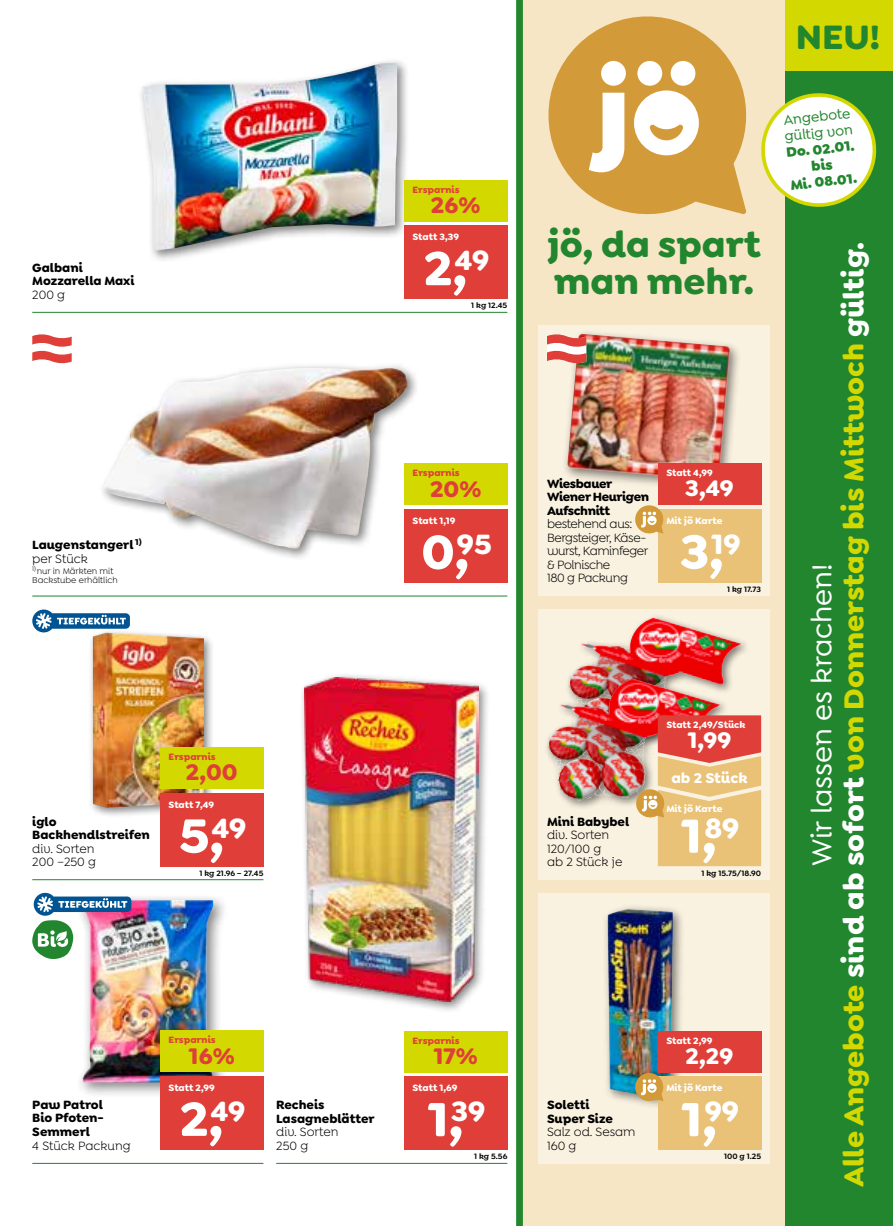
<style>
.page{position:relative;width:893px;height:1226px;background:#fff}
.page>*{position:absolute;margin:0;border:0;box-sizing:border-box;transform-origin:0 0}
.t1{font:700 51px "Goldplay Alt";color:#fff}
.t2{font:700 37.5px/37.5px "Goldplay Alt";color:#21862e}
.t3{font:700 36px "Goldplay Alt";color:#21862e}
.t4{font:700 29.1px/32.1px "Goldplay Alt";color:#d3d800;text-align:center}
.t5{font:700 24px "Goldplay Alt";color:#df3f38}
.t6{font:700 24px "Goldplay Alt";color:#fff}
.t7{font:700 15px "Goldplay Alt";color:#fff}
.t8{font:900 14.4px/16.4px "Goldplay Alt";color:#21862e;text-align:center}
.t9{font:500 14.4px/16.4px "Goldplay Alt";color:#21862e}
.t10{font:700 12.75px/13.5px "Goldplay Alt";color:#000}
.t11{font:12.75px/13.5px "Goldplay Alt";letter-spacing:-.005em;color:#000}
.t12{font:12.75px/13.5px "Goldplay Alt";letter-spacing:-.03em;color:#000}
.t13{font:700 12.75px/13.5px "Goldplay Alt";letter-spacing:-.03em;color:#000}
.t14{font:700 9.75px "Goldplay Alt";color:#fff}
.t15{font:700 9.75px "Goldplay Alt";color:#df3f38}
.t16{font:9px/9px "Goldplay Alt";color:#000}
.t17{font:600 8.25px "Goldplay Alt";color:#000}
.s1{font-weight:400}
.s2{font-weight:500;color:#fff}
.s3{color:#fff}
</style>
<div class="page">
<div style="left:520px;top:0;width:278px;height:1225px;background:#f6e6c5"></div>
<div style="left:538px;top:325px;width:231px;height:270px;background:#faf2e1"></div>
<div style="left:538px;top:609px;width:231px;height:270px;background:#faf2e1"></div>
<div style="left:538px;top:893px;width:231px;height:270px;background:#faf2e1"></div>
<div style="left:516px;top:0;width:7px;height:1225px;background:#21862e"></div>
<svg style="left:548px;top:16px;width:198px;height:198px"></svg>
<div style="left:601px;top:61px;width:24px;height:25px;background:#fff;border-radius:50%"></div>
<div style="left:637px;top:61px;width:25px;height:25px;background:#fff;border-radius:50%"></div>
<div style="left:670px;top:61px;width:25px;height:25px;background:#fff;border-radius:50%"></div>
<hr style="left:32px;top:879px;width:231px;height:1px;background:#21862e">
<hr style="left:32px;top:1162px;width:231px;height:1px;background:#21862e">
<hr style="left:32px;top:312px;width:475px;height:1px;background:#21862e">
<hr style="left:32px;top:595px;width:475px;height:1px;background:#21862e">
<hr style="left:276px;top:1162px;width:231px;height:1px;background:#21862e">
<div style="left:784px;top:0;width:108px;height:1225px;background:#21862e"></div>
<svg style="left:761px;top:89px;width:116px;height:120px"></svg>
<div style="left:785px;top:0;width:107px;height:70px;background:#d3d800"></div>
<div style="left:601px;top:903px;width:84px;height:206px;background:#000;opacity:.5"></div>
<img style="left:607px;top:909px;width:65px;height:189px">
<div style="left:563px;top:613px;width:187px;height:136px;background:#000;opacity:.5"></div>
<img style="left:567px;top:620px;width:79px;height:54px">
<div style="left:542px;top:674px;width:187px;height:136px;background:#000;opacity:.5"></div>
<img style="left:546px;top:681px;width:79px;height:120px">
<div style="left:561px;top:328px;width:181px;height:164px;background:#000;opacity:.5"></div>
<img style="left:567px;top:334px;width:163px;height:146px">
<div style="left:137px;top:56px;width:272px;height:206px;background:#000;opacity:.5"></div>
<img style="left:142px;top:62px;width:255px;height:189px">
<div style="left:299px;top:671px;width:191px;height:342px;background:#000;opacity:.5"></div>
<img style="left:305px;top:677px;width:173px;height:324px">
<div style="left:87px;top:627px;width:127px;height:190px;background:#000;opacity:.5"></div>
<img style="left:93px;top:632px;width:111px;height:175px">
<div style="left:75px;top:892px;width:153px;height:205px;background:#000;opacity:.5"></div>
<img style="left:82px;top:900px;width:131px;height:182px">
<div style="left:98px;top:362px;width:321px;height:198px;background:#000;opacity:.5"></div>
<img style="left:103px;top:368px;width:295px;height:181px">
<div style="left:657px;top:1076px;width:104px;height:73px;background:#e9c278"></div>
<div style="left:657px;top:1030px;width:104px;height:42px;background:#df3f38"></div>
<svg style="left:635px;top:1072px;width:28px;height:28px"></svg>
<svg style="left:636px;top:715px;width:125px;height:151px;background:#e5a273"></svg>
<svg style="left:547px;top:334px;width:39px;height:30px"></svg>
<div style="left:657px;top:509px;width:104px;height:73px;background:#e9c278"></div>
<div style="left:657px;top:463px;width:104px;height:41px;background:#df3f38"></div>
<svg style="left:635px;top:505px;width:28px;height:28px"></svg>
<div style="left:404px;top:225px;width:103px;height:74px;background:#df3f38"></div>
<div style="left:404px;top:180px;width:103px;height:41px;background:#d3d800"></div>
<div style="left:404px;top:509px;width:103px;height:73px;background:#df3f38"></div>
<div style="left:404px;top:463px;width:103px;height:42px;background:#d3d800"></div>
<svg style="left:32px;top:334px;width:40px;height:30px"></svg>
<div style="left:404px;top:1076px;width:103px;height:73px;background:#df3f38"></div>
<div style="left:404px;top:1030px;width:103px;height:42px;background:#d3d800"></div>
<div style="left:160px;top:792px;width:103px;height:74px;background:#df3f38"></div>
<div style="left:160px;top:747px;width:103px;height:41px;background:#d3d800"></div>
<div style="left:49px;top:613px;width:81px;height:15px;background:#005493;border-radius:4px"></div>
<svg style="left:32px;top:609px;width:23px;height:23px"></svg>
<svg style="left:36px;top:613px;width:90px;height:15px"></svg>
<div style="left:160px;top:1076px;width:103px;height:73px;background:#df3f38"></div>
<div style="left:160px;top:1030px;width:103px;height:41px;background:#d3d800"></div>
<div style="left:51px;top:896px;width:80px;height:15px;background:#005493;border-radius:4px"></div>
<svg style="left:34px;top:892px;width:23px;height:23px"></svg>
<svg style="left:37px;top:896px;width:90px;height:16px"></svg>
<svg style="left:32px;top:920px;width:41px;height:38px"></svg>
<p class="t10" style="left:32px;top:260px;width:104px">Galbani<br>Mozzarella Maxi</p>
<p class="t11" style="left:32px;top:288px;width:34px">200 g</p>
<p class="t10" style="left:32px;top:538px;width:111px">Laugenstangerl <sup>1) </sup><span class="s1">per Stück</span></p>
<p class="t16" style="left:32px;top:566px;width:87px"><sup>1)</sup>nur in Märkten mit<br>Backstube erhältlich</p>
<p class="t15" style="left:412px;top:183px;width:49px">Ersparnis</p>
<h3 class="t5" style="left:431px;top:189px;width:51px">26%</h3>
<p class="t14" style="left:412px;top:231px;width:48px">Statt 3,39</p>
<h1 class="t1" style="left:424px;top:235px;width:67px">2,<sup>49</sup></h1>
<p class="t17" style="left:471px;top:300px;width:38px">1 kg 12.45</p>
<p class="t15" style="left:412px;top:466px;width:49px">Ersparnis</p>
<h3 class="t5" style="left:430px;top:473px;width:53px">20%</h3>
<p class="t14" style="left:412px;top:514px;width:44px">Statt 1,19</p>
<h1 class="t1" style="left:421px;top:518px;width:72px">0,<sup>95</sup></h1>
<p class="t10" style="left:32px;top:814px;width:119px">iglo<br>Backhendlstreifen</p>
<p class="t11" style="left:32px;top:841px;width:65px">div. Sorten<br>200 –250 g</p>
<p class="t15" style="left:169px;top:750px;width:49px">Ersparnis</p>
<h3 class="t5" style="left:186px;top:756px;width:53px">2,00</h3>
<p class="t14" style="left:169px;top:798px;width:47px">Statt 7,49</p>
<h1 class="t1" style="left:179px;top:802px;width:69px">5,<sup>49</sup></h1>
<p class="t17" style="left:199px;top:867px;width:65px">1 kg 21.96 – 27.45</p>
<p class="t10" style="left:32px;top:1097px;width:73px;text-align:justify">Paw Patrol Bio Pfoten-Semmerl</p>
<p class="t11" style="left:32px;top:1138px;width:100px">4 Stück Packung</p>
<p class="t15" style="left:169px;top:1033px;width:49px">Ersparnis</p>
<p class="t15" style="left:412px;top:1033px;width:49px">Ersparnis</p>
<h3 class="t5" style="left:189px;top:1039px;width:47px">16%</h3>
<h3 class="t5" style="left:433px;top:1040px;width:46px">17%</h3>
<p class="t14" style="left:169px;top:1081px;width:48px">Statt 2,99</p>
<p class="t14" style="left:412px;top:1081px;width:46px">Statt 1,69</p>
<h1 class="t1" style="left:180px;top:1085px;width:67px">2,<sup>49</sup></h1>
<p class="t10" style="left:276px;top:1097px;width:100px">Recheis<br>Lasagneblätter</p>
<p class="t11" style="left:276px;top:1125px;width:64px">div. Sorten<br>250 g</p>
<h1 class="t1" style="left:428px;top:1085px;width:59px">1,<sup>39</sup></h1>
<p class="t17" style="left:474px;top:1151px;width:35px">1 kg 5.56</p>
<h3 class="t3" style="left:795px;top:14px;width:86px">NEU!</h3>
<h2 class="t2" style="left:547px;top:225px;width:215px">jö, da spart man mehr.</h2>
<p class="t13" style="left:547px;top:476px;width:104px">Wiesbauer<br>Wiener Heurigen<br>Aufschnitt</p>
<p class="t12" style="left:547px;top:517px;width:103px">bestehend aus:<br>Bergsteiger, Käse&shy;wurst, Kaminfeger &amp; Polnische<br>180 g Packung</p>
<p class="t14" style="left:666px;top:466px;width:48px">Statt 4,99</p>
<h3 class="t6" style="left:685px;top:472px;width:50px">3,49</h3>
<p class="t14" style="left:666px;top:514px;width:58px">Mit jö Karte</p>
<h1 class="t1" style="left:680px;top:518px;width:62px">3,<sup>19</sup></h1>
<p class="t17" style="left:727px;top:583px;width:36px">1 kg 17.73</p>
<p class="t10" style="left:547px;top:814px;width:84px">Mini Babybel</p>
<p class="t11" style="left:547px;top:828px;width:77px">div. Sorten<br>120/100 g<br>ab 2 Stück je</p>
<p class="t14" style="left:666px;top:718px;width:81px">Statt 2,49/Stück</p>
<h3 class="t6" style="left:687px;top:724px;width:45px">1,99</h3>
<p class="t7" style="left:671px;top:768px;width:78px">ab 2 Stück</p>
<p class="t14" style="left:666px;top:802px;width:58px">Mit jö Karte</p>
<h1 class="t1" style="left:681px;top:802px;width:60px">1,<sup>89</sup></h1>
<p class="t17" style="left:701px;top:867px;width:61px">1 kg 15.75/18.90</p>
<p class="t10" style="left:547px;top:1097px;width:67px">Soletti<br>Super Size</p>
<p class="t11" style="left:547px;top:1125px;width:90px">Salz od. Sesam<br>160 g</p>
<p class="t14" style="left:666px;top:1033px;width:48px">Statt 2,99</p>
<h3 class="t6" style="left:685px;top:1040px;width:49px">2,29</h3>
<p class="t14" style="left:666px;top:1081px;width:58px">Mit jö Karte</p>
<h1 class="t1" style="left:681px;top:1085px;width:59px">1,<sup>99</sup></h1>
<p class="t17" style="left:724px;top:1151px;width:39px">100 g 1.25</p>
<p class="t9" style="left:782px;top:112px;width:70px;rotate:-6deg">Angebote gültig von</p>
<p class="t8" style="left:785px;top:144px;width:70px;rotate:-6deg">Do. 02.01. bis<br>Mi. 08.01.</p>
<h3 class="t4" style="left:805px;top:1187px;width:946px;rotate:-90deg"><span class="s2">Wir lassen es krachen!<br></span>Alle Angebote <span class="s3">sind ab sofort</span> von Donnerstag bis Mittwoch <span class="s3">gültig.</span></h3>
</div>
